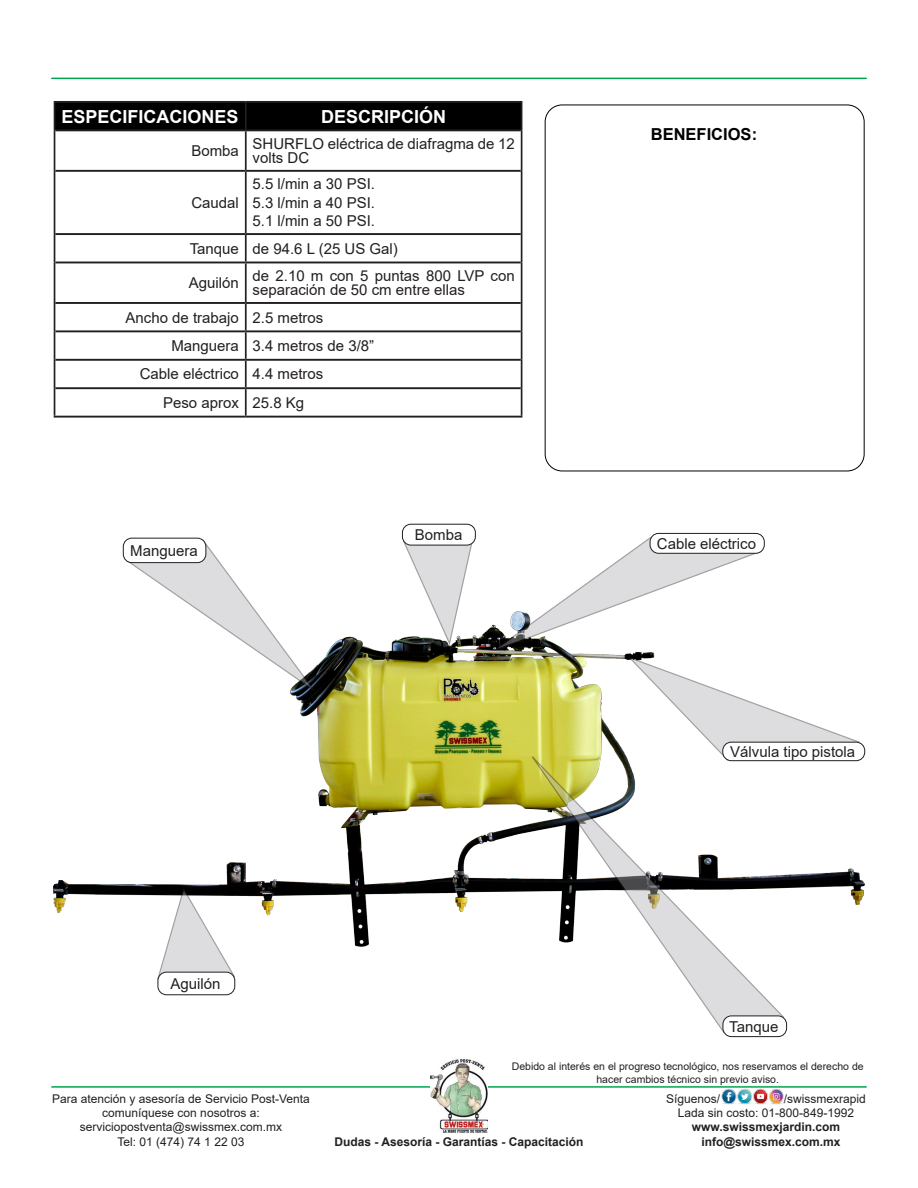
<style>
.page{position:relative;width:918px;height:1188px;background:#fff}
.page>*{position:absolute;margin:0;border:0;box-sizing:border-box;transform-origin:0 0}
.t1{font:700 18px "Arial";color:#fff}
.t2{font:700 16.5px "Arial";color:#000}
.Características_técn{font:15px/14.2px "Arial";color:#231f20}
.Características_gene{font:15px "Arial";color:#231f20}
.t3{font:12px/14.4px "Arial";color:#231f20;text-align:center}
.t4{font:700 12px/14.4px "Arial";color:#231f20;text-align:right}
.t5{font:10.5px/12.6px "Arial";color:#231f20;text-align:center}
</style>
<div class="page">
<hr style="left:52px;top:78px;width:814px;height:1px;background:#00a54f">
<hr style="left:52px;top:1086px;width:814px;height:2px;background:#00a54f">
<img style="left:430px;top:1059px;width:58px;height:74px">
<img style="left:721px;top:1088px;width:63px;height:17px">
<img style="left:53px;top:625px;width:812px;height:321px">
<div style="left:545px;top:105px;width:320px;height:366px;border:1px solid #000;border-radius:17px"></div>
<hr style="left:54px;top:101px;width:192px;height:2px;background:#231f20">
<hr style="left:246px;top:101px;width:276px;height:2px;background:#231f20">
<hr style="left:55px;top:129px;width:191px;height:2px;background:#231f20">
<hr style="left:246px;top:129px;width:275px;height:2px;background:#231f20">
<hr style="left:55px;top:170px;width:191px;height:2px;background:#231f20">
<hr style="left:246px;top:170px;width:275px;height:2px;background:#231f20">
<hr style="left:55px;top:233px;width:191px;height:2px;background:#231f20">
<hr style="left:246px;top:233px;width:275px;height:2px;background:#231f20">
<hr style="left:55px;top:262px;width:191px;height:1px;background:#231f20">
<hr style="left:246px;top:262px;width:275px;height:1px;background:#231f20">
<hr style="left:55px;top:302px;width:191px;height:2px;background:#231f20">
<hr style="left:246px;top:302px;width:275px;height:2px;background:#231f20">
<hr style="left:55px;top:330px;width:191px;height:2px;background:#231f20">
<hr style="left:246px;top:330px;width:275px;height:2px;background:#231f20">
<hr style="left:55px;top:359px;width:191px;height:2px;background:#231f20">
<hr style="left:246px;top:359px;width:275px;height:2px;background:#231f20">
<hr style="left:55px;top:387px;width:191px;height:2px;background:#231f20">
<hr style="left:246px;top:387px;width:275px;height:2px;background:#231f20">
<hr style="left:54px;top:416px;width:192px;height:2px;background:#231f20">
<hr style="left:246px;top:416px;width:276px;height:2px;background:#231f20">
<div style="left:54px;top:103px;width:468px;height:27px;background:#000"></div>
<hr style="left:54px;top:130px;width:1px;height:41px;background:#231f20">
<hr style="left:245px;top:131px;width:2px;height:39px;background:#231f20">
<hr style="left:521px;top:130px;width:1px;height:41px;background:#231f20">
<hr style="left:54px;top:171px;width:1px;height:63px;background:#231f20">
<hr style="left:245px;top:172px;width:2px;height:61px;background:#231f20">
<hr style="left:521px;top:171px;width:1px;height:63px;background:#231f20">
<svg style="left:54px;top:234px;width:1px;height:28px"></svg>
<hr style="left:245px;top:235px;width:2px;height:27px;background:#231f20">
<svg style="left:521px;top:234px;width:1px;height:28px"></svg>
<hr style="left:54px;top:262px;width:1px;height:41px;background:#231f20">
<hr style="left:245px;top:263px;width:2px;height:39px;background:#231f20">
<hr style="left:521px;top:262px;width:1px;height:41px;background:#231f20">
<hr style="left:245px;top:304px;width:2px;height:26px;background:#231f20">
<hr style="left:245px;top:332px;width:2px;height:27px;background:#231f20">
<hr style="left:245px;top:361px;width:2px;height:26px;background:#231f20">
<svg style="left:54px;top:303px;width:1px;height:113px"></svg>
<hr style="left:245px;top:389px;width:2px;height:27px;background:#231f20">
<svg style="left:521px;top:303px;width:1px;height:113px"></svg>
<svg style="left:126px;top:538px;width:190px;height:154px"></svg>
<svg style="left:402px;top:539px;width:71px;height:108px"></svg>
<svg style="left:530px;top:762px;width:256px;height:272px"></svg>
<div style="left:123px;top:538px;width:83px;height:25px;background:#fff;border-radius:9px"></div>
<div style="left:123px;top:538px;width:83px;height:25px;border:1px solid #231f20;border-radius:9px"></div>
<div style="left:650px;top:533px;width:115px;height:20px;border:1px solid #231f20;border-radius:9px"></div>
<div style="left:723px;top:1016px;width:64px;height:21px;background:#fff;border-radius:9px"></div>
<div style="left:723px;top:1016px;width:64px;height:21px;border:1px solid #231f20;border-radius:9px"></div>
<div style="left:402px;top:524px;width:73px;height:21px;background:#fff;border-radius:9px"></div>
<div style="left:402px;top:524px;width:74px;height:21px;border:1px solid #231f20;border-radius:9px"></div>
<svg style="left:492px;top:536px;width:369px;height:226px"></svg>
<div style="left:723px;top:742px;width:142px;height:19px;background:#fff;border-radius:9px"></div>
<div style="left:723px;top:742px;width:142px;height:19px;border:1px solid #231f20;border-radius:9px"></div>
<svg style="left:156px;top:886px;width:80px;height:95px"></svg>
<div style="left:158px;top:972px;width:77px;height:23px;background:#fff;border-radius:9px"></div>
<div style="left:158px;top:972px;width:77px;height:23px;border:1px solid #231f20;border-radius:9px"></div>
<p class="t1" style="left:62px;top:104px;width:179px">ESPECIFICACIONES</p>
<p class="t1" style="left:321px;top:104px;width:127px">DESCRIPCIÓN</p>
<p class="Características_técn" style="left:191px;top:144px;width:49px">Bomba</p>
<p class="Características_técn" style="left:253px;top:136px;width:264px">SHURFLO eléctrica de diafragma de 12 volts DC</p>
<p class="Características_técn" style="left:191px;top:195px;width:49px">Caudal</p>
<p class="Características_técn" style="left:253px;top:177px;width:124px">5.5 l/min a 30 PSI.</p>
<p class="Características_técn" style="left:253px;top:195px;width:124px">5.3 l/min a 40 PSI.</p>
<p class="Características_técn" style="left:253px;top:214px;width:124px">5.1 l/min a 50 PSI.</p>
<p class="Características_técn" style="left:190px;top:241px;width:51px">Tanque</p>
<p class="Características_técn" style="left:253px;top:241px;width:147px">de 94.6 L (25 US Gal)</p>
<p class="Características_técn" style="left:189px;top:276px;width:52px">Aguilón</p>
<p class="Características_técn" style="left:253px;top:269px;width:264px">de 2.10 m con 5 puntas 800 LVP con separación de 50 cm entre ellas</p>
<p class="Características_técn" style="left:126px;top:310px;width:115px">Ancho de trabajo</p>
<p class="Características_técn" style="left:253px;top:310px;width:72px">2.5 metros</p>
<p class="Características_técn" style="left:171px;top:339px;width:69px">Manguera</p>
<p class="Características_técn" style="left:253px;top:339px;width:123px">3.4 metros de 3/8”</p>
<p class="Características_técn" style="left:140px;top:367px;width:101px">Cable eléctrico</p>
<p class="Características_técn" style="left:253px;top:367px;width:72px">4.4 metros</p>
<p class="Características_técn" style="left:163px;top:395px;width:77px">Peso aprox</p>
<p class="Características_técn" style="left:253px;top:395px;width:53px">25.8 Kg</p>
<p class="Características_técn" style="left:130px;top:543px;width:69px">Manguera</p>
<p class="Características_técn" style="left:171px;top:976px;width:52px">Aguilón</p>
<p class="Características_técn" style="left:415px;top:528px;width:49px">Bomba</p>
<p class="t2" style="left:651px;top:123px;width:108px">BENEFICIOS:</p>
<p class="Características_técn" style="left:657px;top:536px;width:101px">Cable eléctrico</p>
<p class="Características_gene" style="left:730px;top:741px;width:127px">Válvula tipo pistola</p>
<p class="Características_técn" style="left:729px;top:1019px;width:51px">Tanque</p>
<p class="t5" style="left:512px;top:1060px;width:353px">Debido al interés en el progreso tecnológico, nos reservamos el derecho de hacer cambios técnico sin previo aviso.</p>
<p class="t3" style="left:52px;top:1091px;width:259px">Para atención y asesoría de Servicio Post-Venta comuníquese con nosotros a: serviciopostventa@swissmex.com.mx<br>Tel: 01 (474) 74 1 22 03</p>
<p class="t3" style="left:666px;top:1091px;width:56px">Síguenos/</p>
<p class="t3" style="left:678px;top:1091px;width:189px;text-align:left;text-indent:106px">/swissmexrapid<br>Lada sin costo: 01-800-849-1992</p>
<p class="t4" style="left:692px;top:1120px;width:150px">www.swissmexjardin.com info@swissmex.com.mx</p>
<p class="t4" style="left:335px;top:1134px;width:250px">Dudas - Asesoría - Garantías - Capacitación</p>
</div>
